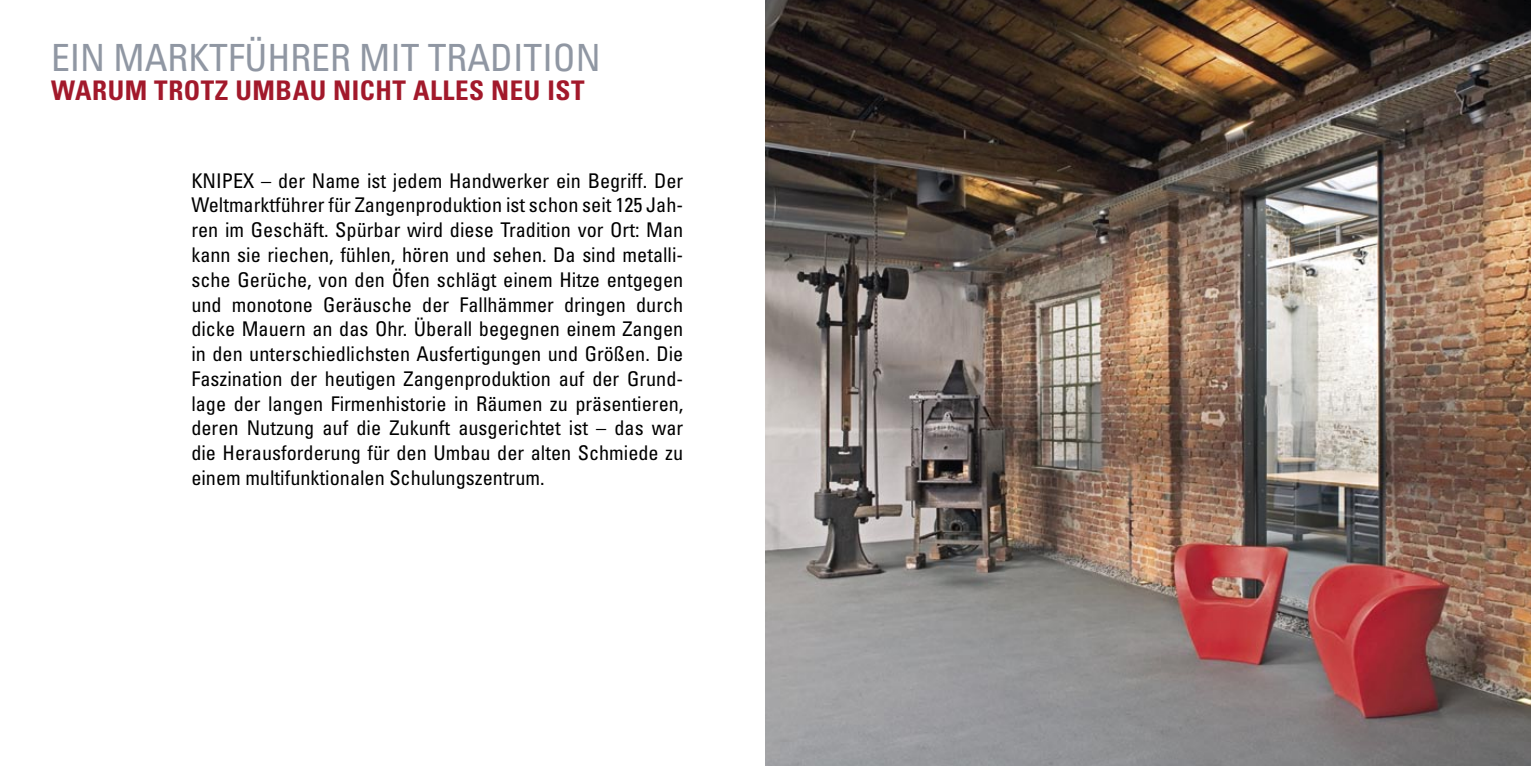
<style>
.page{position:relative;width:1531px;height:766px;background:#fff}
.page>*{position:absolute;margin:0;border:0;box-sizing:border-box;transform-origin:0 0}
.t1{font:condensed 37.57px "Univers";color:#9097a3}
.t2{font:700 condensed 27px "Univers";letter-spacing:.02em;color:#a2192b}
.t3{font:condensed 20.25px/24.8px "Univers";color:#000;text-align:justify}
</style>
<div class="page">
<img style="left:765px;top:0;width:766px;height:765px">
<p class="t1" style="left:51px;top:33px;width:551px">EIN MARKTFÜHRER MIT TRADITION</p>
<p class="t2" style="left:51px;top:74px;width:535px">WARUM TROTZ UMBAU NICHT ALLES NEU IST</p>
<p class="t3" style="left:191px;top:168px;width:493px">KNIPEX – der Name ist jedem Handwerker ein Begriff. Der Weltmarktführer für Zangenproduktion ist schon seit 125 Jah&shy;ren im Geschäft. Spürbar wird diese Tradition vor Ort: Man kann sie riechen, fühlen, hören und sehen. Da sind metalli&shy;sche Gerüche, von den Öfen schlägt einem Hitze entgegen und monotone Geräusche der Fallhämmer dringen durch dicke Mauern an das Ohr. Überall begegnen einem Zangen in den unterschiedlichsten Ausfertigungen und Größen. Die Faszination der heutigen Zangenproduktion auf der Grund&shy;lage der langen Firmenhistorie in Räumen zu präsentieren, deren Nutzung auf die Zukunft ausgerichtet ist – das war die Herausforderung für den Umbau der alten Schmiede zu einem multifunktionalen Schulungszentrum.</p>
</div>
